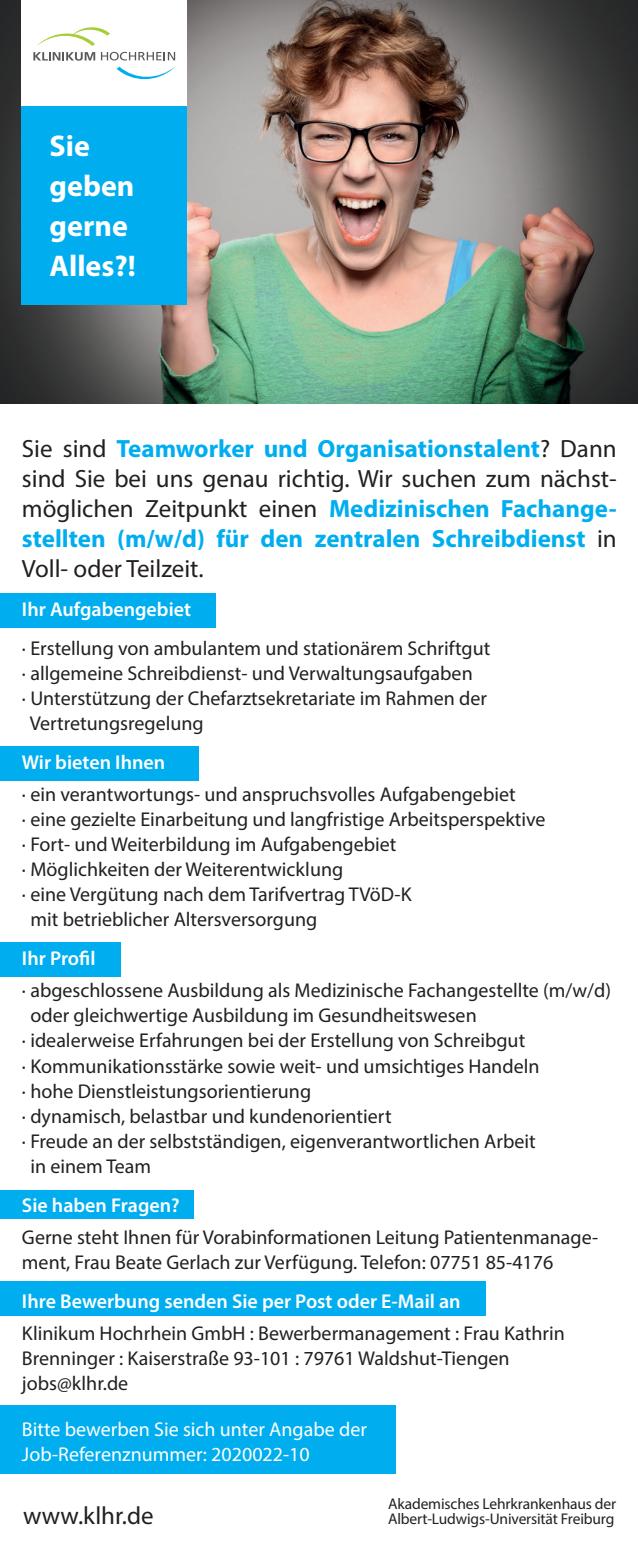
<style>
.page{position:relative;width:638px;height:1545px;background:#fff}
.page>*{position:absolute;margin:0;border:0;box-sizing:border-box;transform-origin:0 0}
.t1{font:700 30px/40px "Myriad Pro";color:#fff}
.t2{font:25px/30px "Myriad Pro";color:#231f20;text-align:justify}
.t3{font:20px/25px "Myriad Pro";color:#231f20}
.t4{font:600 20px "Myriad Pro";color:#fff}
.t5{font:20px/25px "Myriad Pro";color:#fff}
.t6{font:15.5px "Myriad Pro";letter-spacing:-.01em;color:#231f20}
.s1{font-weight:700;color:#00aeef}
</style>
<div class="page">
<div style="left:0;top:1405px;width:395px;height:68px;background:#00aeef"></div>
<div style="left:0;top:1281px;width:485px;height:34px;background:#00aeef"></div>
<div style="left:0;top:1191px;width:193px;height:28px;background:#00aeef"></div>
<div style="left:0;top:942px;width:120px;height:34px;background:#00aeef"></div>
<div style="left:0;top:746px;width:198px;height:34px;background:#00aeef"></div>
<div style="left:0;top:593px;width:215px;height:34px;background:#00aeef"></div>
<img style="left:0;top:0;width:638px;height:403px">
<div style="left:21px;top:0;width:166px;height:106px;background:#fff"></div>
<div style="left:21px;top:106px;width:166px;height:199px;background:#00aeef"></div>
<svg style="left:33px;top:52px;width:62px;height:9px"></svg>
<svg style="left:101px;top:52px;width:74px;height:9px"></svg>
<svg style="left:37px;top:27px;width:73px;height:19px"></svg>
<svg style="left:117px;top:67px;width:58px;height:12px"></svg>
<h1 class="t1" style="left:50px;top:125px;width:88px">Sie geben gerne<br>Alles?!</h1>
<p class="t2" style="left:22px;top:433px;width:596px">Sie sind <span class="s1">Teamworker und Organisationstalent</span>? Dann sind Sie bei uns genau richtig. Wir suchen zum nächst&shy;möglichen Zeitpunkt einen <span class="s1">Medizinischen Fachange&shy;stellten (m/w/d) für den zentralen Schreibdienst</span> in Voll- oder Teilzeit.</p>
<p class="t4" style="left:22px;top:596px;width:171px">Ihr Aufgabengebiet</p>
<p class="t3" style="left:22px;top:635px;width:470px">· Erstellung von ambulantem und stationärem Schriftgut</p>
<p class="t3" style="left:22px;top:660px;width:452px">· allgemeine Schreibdienst- und Verwaltungsaufgaben</p>
<p class="t3" style="left:22px;top:685px;width:466px">· Unterstützung der Chefarztsekretariate im Rahmen der</p>
<p class="t3" style="left:30px;top:710px;width:175px">Vertretungsregelung</p>
<p class="t4" style="left:22px;top:750px;width:145px">Wir bieten Ihnen</p>
<p class="t3" style="left:22px;top:782px;width:495px">· ein verantwortungs- und anspruchsvolles Aufgabengebiet</p>
<p class="t3" style="left:22px;top:807px;width:525px">· eine gezielte Einarbeitung und langfristige Arbeitsperspektive</p>
<p class="t3" style="left:22px;top:832px;width:376px">· Fort- und Weiterbildung im Aufgabengebiet</p>
<p class="t3" style="left:22px;top:857px;width:323px">· Möglichkeiten der Weiterentwicklung</p>
<p class="t3" style="left:22px;top:882px;width:391px">· eine Vergütung nach dem Tarifvertrag TVöD-K</p>
<p class="t3" style="left:30px;top:907px;width:288px">mit betrieblicher Altersversorgung</p>
<p class="t4" style="left:22px;top:946px;width:75px">Ihr Profil</p>
<p class="t3" style="left:22px;top:978px;width:590px">· abgeschlossene Ausbildung als Medizinische Fachangestellte (m/w/d)</p>
<p class="t3" style="left:30px;top:1003px;width:448px">oder gleichwertige Ausbildung im Gesundheitswesen</p>
<p class="t3" style="left:22px;top:1028px;width:505px">· idealerweise Erfahrungen bei der Erstellung von Schreibgut</p>
<p class="t3" style="left:22px;top:1053px;width:519px">· Kommunikationsstärke sowie weit- und umsichtiges Handeln</p>
<p class="t3" style="left:22px;top:1078px;width:291px">· hohe Dienstleistungsorientierung</p>
<p class="t3" style="left:22px;top:1103px;width:371px">· dynamisch, belastbar und kundenorientiert</p>
<p class="t3" style="left:22px;top:1128px;width:515px">· Freude an der selbstständigen, eigenverantwortlichen Arbeit</p>
<p class="t3" style="left:30px;top:1153px;width:122px">in einem Team</p>
<p class="t4" style="left:22px;top:1192px;width:159px">Sie haben Fragen?</p>
<p class="t3" style="left:22px;top:1224px;width:578px">Gerne steht Ihnen für Vorabinformationen Leitung Patientenmanage&shy;ment, Frau Beate Gerlach zur Verfügung. Telefon: 07751 85-4176</p>
<p class="t4" style="left:22px;top:1288px;width:440px">Ihre Bewerbung senden Sie per Post oder E-Mail an</p>
<p class="t3" style="left:22px;top:1320px;width:544px">Klinikum Hochrhein GmbH : Bewerbermanagement : Frau Kathrin<br>Brenninger : Kaiserstraße 93-101 : 79761 Waldshut-Tiengen jobs@klhr.de</p>
<p class="t5" style="left:22px;top:1417px;width:346px">Bitte bewerben Sie sich unter Angabe der<br>Job-Referenznummer: 2020022-10</p>
<p class="t6" style="left:388px;top:1494px;width:230px">Akademisches Lehrkrankenhaus der</p>
<p class="t2" style="left:23px;top:1500px;width:132px">www.klhr.de</p>
<p class="t6" style="left:388px;top:1509px;width:228px">Albert-Ludwigs-Universität Freiburg</p>
</div>
